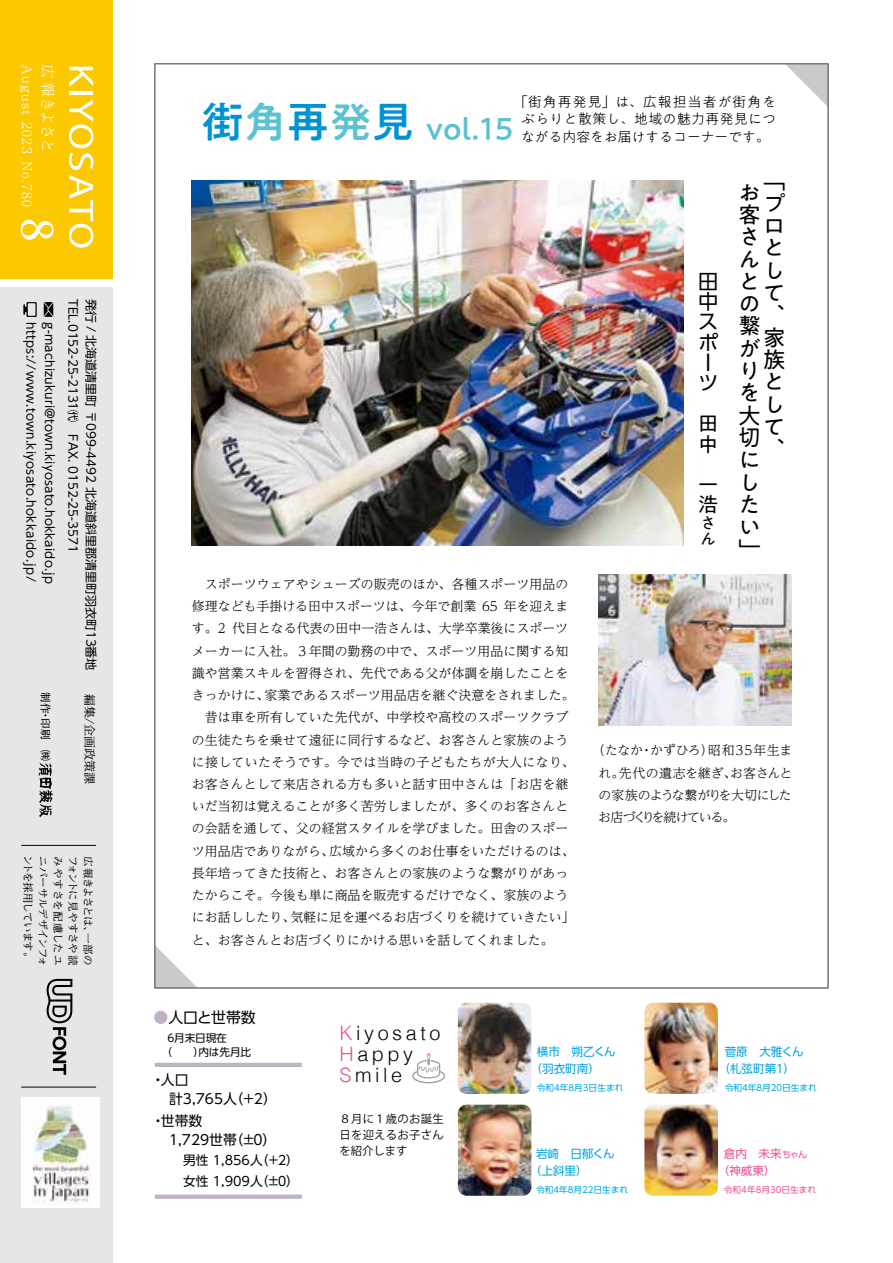
<style>
.page{position:relative;width:893px;height:1263px;background:#fff}
.page>*{position:absolute;margin:0;border:0;box-sizing:border-box;transform-origin:0 0}
.t1{font:500 30.9px "PA1 Gothic Std";color:#5dc2d0}
.t2{font:22.35px/22.4px "PA1 Gothic Std";color:#000}
.t3{font:20.25px/20.2px "UD Shin Go Pr 6";color:#000}
.t4{font:20.25px/20.2px "PA1 Gothic Std";color:#000}
.t5{font:300 19.8px/21.3px "Helvetica";letter-spacing:.18em;color:#000}
.t6{font:16.2px/16.2px "PA1 Gothic Std";color:#000}
.t7{font:300 15px "Ryumin Pr 6";letter-spacing:-.09em;color:#fff}
.t8{font:14.85px "UD Shin Go Pr 6";color:#000}
.t9{font:300 13.8px/17.5px "PA1 Gothic Std";letter-spacing:.03em;color:#000;text-align:center}
.t10{font:13.8px/19.5px "UD Shin Go Pr 6";color:#000}
.t11{font:300 13.5px "Ryumin Pr 6";letter-spacing:.1em;color:#fff}
.t12{font:300 12.9px/22.2px "UD Reimin Pr 6";letter-spacing:.005em;color:#000}
.t13{font:12.75px/21px "UD Shin Go Pr 6";color:#000}
.t14{font:12px "UD Shin Go Pr 6";letter-spacing:.02em;color:#000}
.t15{font:12px/18px "UD Shin Go Pr 6";color:#000}
.t16{font:12px "UD Reimin Pr 6";color:#000}
.t17{font:11.55px/17.4px "UD Shin Go Pr 6";color:#00a4e3}
.t18{font:11.55px/17.4px "UD Shin Go Pr 6";color:#e85298}
.t19{font:11.4px/16px "Koz Go Pr 6 N";letter-spacing:.02em;color:#000;text-align:justify}
.t20{font:10.65px/13.8px "UD Shin Go Pr 6";letter-spacing:-.015em;color:#000}
.t21{font:500 10.65px "UD Reimin Pr 6";color:#000}
.t22{font:10.5px "UD Reimin Pr 6";letter-spacing:-.02em;color:#000}
.t23{font:10.5px "UD Reimin Pr 6";letter-spacing:-.075em;color:#000}
.t24{font:10.5px "UD Reimin Pr 6";letter-spacing:-.05em;color:#000}
.t25{font:10.5px "UD Reimin Pr 6";letter-spacing:.06em;color:#000}
.t26{font:8.7px "UD Shin Go Pr 6";color:#00a4e3}
.t27{font:8.7px "UD Shin Go Pr 6";color:#e85298}
.s1{font-size:42.45px;color:#0093d4}
.s2{font-size:42.45px}
.s3{color:#bdb3c2}
.s4{color:#e85298}
.s5{font-size:9.3px}
</style>
<div class="page">
<svg style="left:787px;top:66px;width:39px;height:39px"></svg>
<svg style="left:154px;top:945px;width:42px;height:43px"></svg>
<div style="left:0;top:0;width:113px;height:279px;background:#fcc800"></div>
<div style="left:0;top:288px;width:113px;height:975px;background:#e6e6e6"></div>
<img style="left:192px;top:181px;width:492px;height:365px">
<img style="left:599px;top:575px;width:192px;height:151px">
<svg style="left:47px;top:979px;width:25px;height:96px"></svg>
<svg style="left:44px;top:302px;width:9px;height:15px"></svg>
<svg style="left:23px;top:302px;width:14px;height:15px"></svg>
<svg style="left:38px;top:762px;width:15px;height:55px"></svg>
<hr style="left:21px;top:845px;width:75px;height:1px;background:#000">
<hr style="left:21px;top:1087px;width:75px;height:1px;background:#000">
<img style="left:21px;top:1097px;width:78px;height:110px">
<svg style="left:69px;top:67px;width:24px;height:20px"></svg>
<hr style="left:69px;top:91px;width:24px;height:3px;background:#fff">
<svg style="left:69px;top:100px;width:24px;height:148px"></svg>
<div style="left:155px;top:1194px;width:147px;height:5px;background:#bdb3c2"></div>
<hr style="left:155px;top:1063px;width:147px;height:4px;background:#bdb3c2">
<img style="left:458px;top:1003px;width:73px;height:91px">
<img style="left:458px;top:1104px;width:73px;height:92px">
<img style="left:644px;top:1003px;width:74px;height:91px">
<img style="left:644px;top:1104px;width:74px;height:92px">
<svg style="left:412px;top:1053px;width:33px;height:30px"></svg>
<p class="t11" style="left:38px;top:64px;width:145px;rotate:90deg">August 2023 No.780</p>
<p class="t7" style="left:59px;top:64px;width:90px;rotate:90deg">広報きよさと</p>
<p class="t14" style="left:41px;top:322px;width:261px;rotate:90deg">https://www.town.kiyosato.hokkaido.jp/</p>
<p class="t14" style="left:59px;top:322px;width:263px;rotate:90deg">g-machizukuri@town.kiyosato.hokkaido.jp</p>
<p class="t21" style="left:54px;top:692px;width:70px;rotate:90deg">制作・印刷　㈱</p>
<p class="t15" style="left:100px;top:299px;width:373px;rotate:90deg">発行 / 北海道清里町 〒099-4492 北海道斜里郡清里町羽衣町13番地<br>TEL.0152-25-2131㈹　FAX. 0152-25-3571</p>
<p class="t16" style="left:100px;top:694px;width:91px;rotate:90deg">編集/企画政策課</p>
<p class="t23" style="left:37px;top:855px;width:108px;rotate:90deg">ントを採用しています。</p>
<p class="t22" style="left:52px;top:856px;width:112px;rotate:90deg">ニバーサルデザインフォ</p>
<p class="t25" style="left:67px;top:856px;width:110px;rotate:90deg">みやすさを配慮したユ</p>
<p class="t22" style="left:82px;top:855px;width:111px;rotate:90deg">フォントに見やすさや読</p>
<p class="t24" style="left:97px;top:856px;width:110px;rotate:90deg">広報きよさとは、一部の</p>
<h1 class="t1" style="left:202px;top:110px;width:313px"><span class="s1">街</span><span class="s2">角</span><span class="s1">再</span><span class="s2">発</span><span class="s1">見</span> vol.15</h1>
<p class="t9" style="left:514px;top:94px;width:264px">「街角再発見」は、広報担当者が街角をぶらりと散策し、地域の魅力再発見につながる内容をお届けするコーナーです。</p>
<p class="t12" style="left:192px;top:572px;width:384px">　スポーツウェアやシューズの販売のほか、各種スポーツ用品の修理なども手掛ける田中スポーツは、今年で創業 65 年を迎えます。2 代目となる代表の田中一浩さんは、大学卒業後にスポーツメーカーに入社。３年間の勤務の中で、スポーツ用品に関する知識や営業スキルを習得され、先代である父が体調を崩したことをきっかけに、家業であるスポーツ用品店を継ぐ決意をされました。　昔は車を所有していた先代が、中学校や高校のスポーツクラブの生徒たちを乗せて遠征に同行するなど、お客さんと家族のように接していたそうです。今では当時の子どもたちが大人になり、お客さんとして来店される方も多いと話す田中さんは「お店を継いだ当初は覚えることが多く苦労しましたが、多くのお客さんとの会話を通して、父の経営スタイルを学びました。田舎のスポーツ用品店でありながら、広域から多くのお仕事をいただけるのは、長年培ってきた技術と、お客さんとの家族のような繋がりがあったからこそ。今後も単に商品を販売するだけでなく、家族のようにお話ししたり、気軽に足を運べるお店づくりを続けていきたい」と、お客さんとお店づくりにかける思いを話してくれました。</p>
<h3 class="t3" style="left:698px;top:270px;width:22px">田中スポーツ</h3>
<h3 class="t4" style="left:698px;top:415px;width:19px">田中</h3>
<h3 class="t4" style="left:698px;top:476px;width:21px">一浩</h3>
<p class="t6" style="left:700px;top:516px;width:16px">さん</p>
<h2 class="t2" style="left:763px;top:171px;width:23px">「プロとして、家族として、</h2>
<h2 class="t2" style="left:739px;top:183px;width:23px">お客さんとの繋がりを大切にしたい」</h2>
<p class="t12" style="left:598px;top:739px;width:196px;text-align:justify;text-indent:-6px">（たなか・かずひろ）昭和35年生まれ。先代の遺志を継ぎ、お客さんとの家族のような繋がりを大切にしたお店づくりを続けている。</p>
<p class="t8" style="left:153px;top:1005px;width:104px"><span class="s3">●</span>人口と世帯数</p>
<p class="t20" style="left:162px;top:1031px;width:91px;text-indent:6px">6月末日現在<br>（　　）内は先月比</p>
<p class="t10" style="left:151px;top:1069px;width:127px">・人口<br>　計3,765人（＋2）</p>
<p class="t10" style="left:151px;top:1110px;width:127px">・世帯数<br>　1,729世帯（±０）</p>
<p class="t13" style="left:183px;top:1149px;width:117px">男性 1,856人（＋２）女性 1,909人（±０）</p>
<h3 class="t5" style="left:339px;top:1020px;width:102px"><span class="s4">K</span>iyosato<br><span class="s4">H</span>appy<br><span class="s4">S</span>mile</h3>
<p class="t19" style="left:339px;top:1111px;width:106px">８月に１歳のお誕生日を迎えるお子さんを紹介します</p>
<p class="t17" style="left:531px;top:1042px;width:87px;text-indent:6px">横市　朔乙くん（羽衣町南）</p>
<p class="t26" style="left:537px;top:1080px;width:88px">令和4年8月3日生まれ</p>
<p class="t17" style="left:530px;top:1144px;width:86px;text-indent:6px">岩崎　日郁くん（上斜里）</p>
<p class="t26" style="left:536px;top:1182px;width:94px">令和4年8月22日生まれ</p>
<p class="t17" style="left:718px;top:1042px;width:87px;text-indent:6px">菅原　大雅くん（札弦町第１）</p>
<p class="t26" style="left:725px;top:1080px;width:94px">令和4年8月20日生まれ</p>
<p class="t18" style="left:718px;top:1144px;width:91px;text-indent:6px">倉内　未来<span class="s5">ちゃん</span>（神威東）</p>
<p class="t27" style="left:724px;top:1182px;width:94px">令和4年8月30日生まれ</p>
</div>
